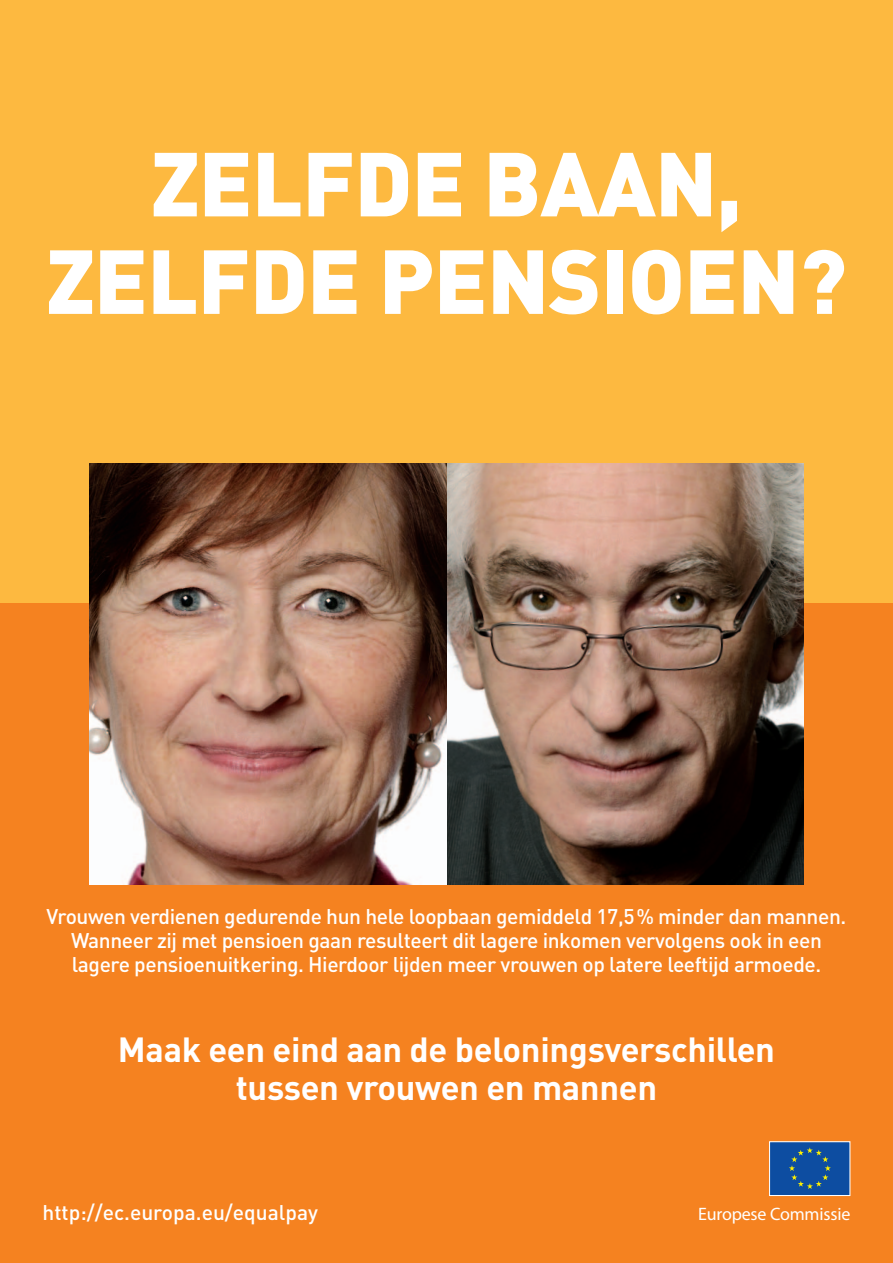
<style>
.page{position:relative;width:893px;height:1263px;background:#fdb940}
.page>*{position:absolute;margin:0;border:0;box-sizing:border-box;transform-origin:0 0}
.t1{font:900 89.25px/97.5px "DIN Pro";letter-spacing:-.01em;color:#fff;text-align:center}
.t2{font:700 34.5px/37.5px "DIN Pro";letter-spacing:-.01em;color:#fff;text-align:center}
.t3{font:500 21px/24px "DIN Pro";letter-spacing:-.02em;color:#fff;text-align:center}
.t4{font:500 21px "DIN Pro";color:#fff}
.t5{font:18px "Myriad Pro";letter-spacing:-.01em;color:#fff}
</style>
<div class="page">
<div style="left:0;top:603px;width:893px;height:660px;background:#f58220"></div>
<div style="left:769px;top:1142px;width:81px;height:53px;background:#0d4da1"></div>
<div style="left:769px;top:1141px;width:81px;height:55px;border:1px solid #fff"></div>
<svg style="left:789px;top:1147px;width:42px;height:42px"></svg>
<img style="left:446px;top:463px;width:357px;height:422px">
<img style="left:89px;top:463px;width:357px;height:422px">
<p class="t1" style="left:46px;top:145px;width:802px">ZELFDE BAAN,<br>ZELFDE PENSIOEN?</p>
<p class="t3" style="left:47px;top:907px;width:801px">Vrouwen verdienen gedurende hun hele loopbaan gemiddeld 17,5 % minder dan mannen.<br>Wanneer zij met pensioen gaan resulteert dit lagere inkomen vervolgens ook in een lagere pensioenuitkering. Hierdoor lijden meer vrouwen op latere leeftijd armoede.</p>
<p class="t2" style="left:118px;top:1035px;width:659px">Maak een eind aan de beloningsverschillen tussen vrouwen en mannen</p>
<p class="t4" style="left:43px;top:1205px;width:277px">http://ec.europa.eu/equalpay</p>
<p class="t5" style="left:698px;top:1208px;width:154px">Europese Commissie</p>
</div>
